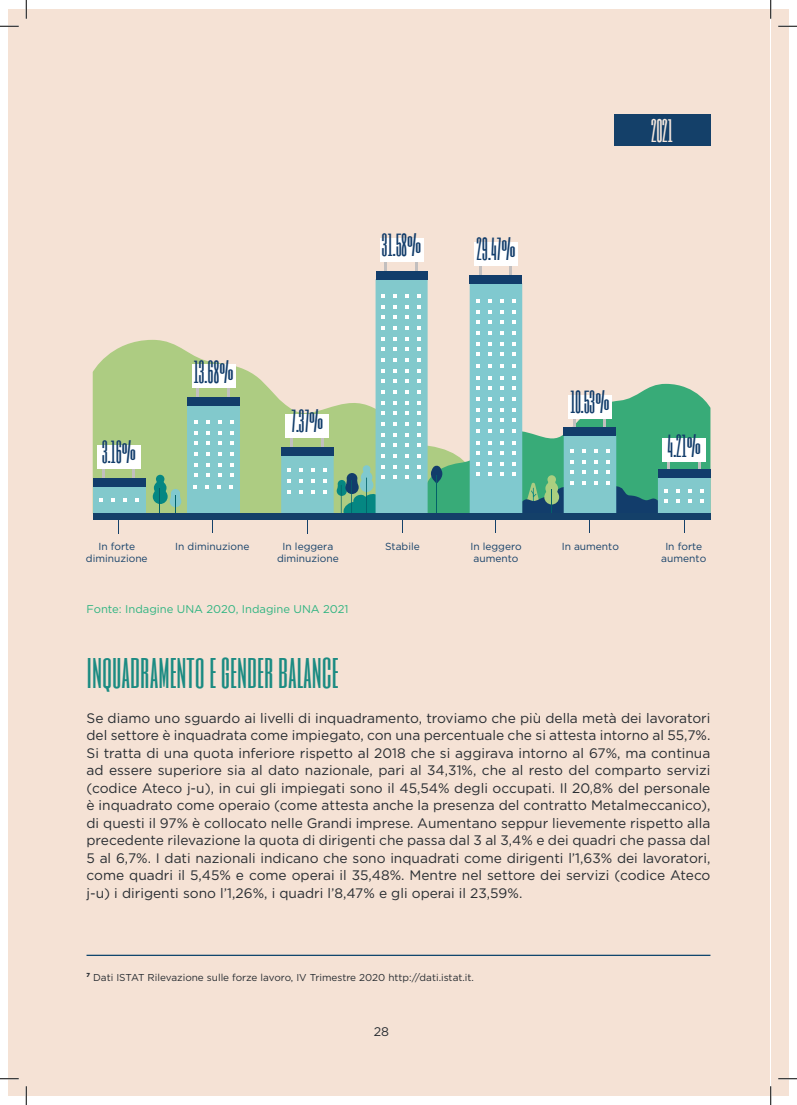
<style>
.page{position:relative;width:797px;height:1105px;background:#fff}
.page>*{position:absolute;margin:0;border:0;box-sizing:border-box;transform-origin:0 0}
.t1{font:40px "Six Caps";color:#1b8b82}
.t2{font:27px "Six Caps";color:#f5e8de}
.t3{font:26.5px "Six Caps";color:#123d6b}
.t4{font:13.75px/17.5px "Gotham";color:#282d32;text-align:justify}
.t5{font:12.5px "Gotham";color:#282d32}
.t6{font:11.25px "Gotham";color:#2fb481}
.t7{font:10.25px/12.2px "Gotham";color:#144069;text-align:center}
.t8{font:10px "Gotham";color:#282d32}
</style>
<div class="page">
<div style="left:9px;top:9px;width:761px;height:1087px;background:#f5e2d5"></div>
<div style="left:771px;top:9px;width:17px;height:1087px;background:#f5e2d5"></div>
<hr style="left:86px;top:955px;width:624px;height:1px;background:#0a436b">
<svg style="left:93px;top:340px;width:188px;height:173px;fill:#adcc82"></svg>
<svg style="left:442px;top:449px;width:27px;height:64px;background:#5ab482"></svg>
<div style="left:97px;top:445px;width:44px;height:24px;background:#fff"></div>
<svg style="left:102px;top:469px;width:2px;height:9px"></svg>
<svg style="left:133px;top:469px;width:2px;height:9px"></svg>
<div style="left:192px;top:364px;width:43px;height:24px;background:#fff"></div>
<svg style="left:197px;top:388px;width:2px;height:9px"></svg>
<svg style="left:227px;top:388px;width:2px;height:9px"></svg>
<div style="left:379px;top:238px;width:44px;height:24px;background:#fff"></div>
<svg style="left:385px;top:262px;width:2px;height:9px"></svg>
<svg style="left:415px;top:262px;width:2px;height:9px"></svg>
<div style="left:474px;top:242px;width:44px;height:24px;background:#fff"></div>
<svg style="left:479px;top:266px;width:2px;height:9px"></svg>
<svg style="left:509px;top:266px;width:3px;height:9px"></svg>
<div style="left:376px;top:271px;width:51px;height:8px;background:#123d6b"></div>
<div style="left:187px;top:405px;width:53px;height:109px;background:#82c9cc"></div>
<div style="left:187px;top:397px;width:53px;height:8px;background:#123d6b"></div>
<svg style="left:230px;top:420px;width:4px;height:4px"></svg>
<svg style="left:218px;top:420px;width:4px;height:4px"></svg>
<svg style="left:206px;top:420px;width:4px;height:4px"></svg>
<svg style="left:194px;top:420px;width:4px;height:4px"></svg>
<svg style="left:230px;top:431px;width:4px;height:4px"></svg>
<svg style="left:218px;top:431px;width:4px;height:4px"></svg>
<svg style="left:206px;top:431px;width:4px;height:4px"></svg>
<svg style="left:194px;top:431px;width:4px;height:4px"></svg>
<svg style="left:230px;top:442px;width:4px;height:3px"></svg>
<svg style="left:218px;top:442px;width:4px;height:3px"></svg>
<svg style="left:206px;top:442px;width:4px;height:3px"></svg>
<svg style="left:194px;top:442px;width:4px;height:3px"></svg>
<svg style="left:230px;top:452px;width:4px;height:4px"></svg>
<svg style="left:218px;top:452px;width:4px;height:4px"></svg>
<svg style="left:206px;top:452px;width:4px;height:4px"></svg>
<svg style="left:194px;top:452px;width:4px;height:4px"></svg>
<svg style="left:230px;top:463px;width:4px;height:3px"></svg>
<svg style="left:218px;top:463px;width:4px;height:3px"></svg>
<svg style="left:206px;top:463px;width:4px;height:3px"></svg>
<svg style="left:194px;top:463px;width:4px;height:3px"></svg>
<svg style="left:230px;top:474px;width:4px;height:3px"></svg>
<svg style="left:218px;top:474px;width:4px;height:3px"></svg>
<svg style="left:206px;top:474px;width:4px;height:3px"></svg>
<svg style="left:194px;top:474px;width:4px;height:3px"></svg>
<svg style="left:229px;top:485px;width:4px;height:3px"></svg>
<svg style="left:217px;top:485px;width:4px;height:3px"></svg>
<svg style="left:205px;top:485px;width:4px;height:3px"></svg>
<svg style="left:193px;top:485px;width:4px;height:3px"></svg>
<div style="left:469px;top:275px;width:53px;height:8px;background:#123d6b"></div>
<div style="left:93px;top:486px;width:52px;height:28px;background:#82c9cc"></div>
<div style="left:93px;top:478px;width:52px;height:8px;background:#123d6b"></div>
<svg style="left:135px;top:498px;width:4px;height:4px"></svg>
<svg style="left:123px;top:498px;width:4px;height:4px"></svg>
<svg style="left:111px;top:498px;width:4px;height:4px"></svg>
<svg style="left:99px;top:498px;width:4px;height:4px"></svg>
<svg style="left:153px;top:475px;width:28px;height:38px"></svg>
<div style="left:93px;top:513px;width:617px;height:7px;background:#144069"></div>
<svg style="left:118px;top:520px;width:1px;height:13px"></svg>
<svg style="left:212px;top:520px;width:1px;height:13px"></svg>
<svg style="left:281px;top:279px;width:161px;height:254px"></svg>
<svg style="left:469px;top:283px;width:241px;height:250px"></svg>
<div style="left:614px;top:115px;width:96px;height:31px;background:#144069"></div>
<svg style="left:0;top:25px;width:19px;height:2px"></svg>
<svg style="left:778px;top:25px;width:19px;height:2px"></svg>
<svg style="left:0;top:1078px;width:19px;height:1px"></svg>
<svg style="left:778px;top:1078px;width:19px;height:1px"></svg>
<svg style="left:25px;top:0;width:2px;height:19px"></svg>
<svg style="left:25px;top:1086px;width:2px;height:19px"></svg>
<svg style="left:770px;top:0;width:1px;height:19px"></svg>
<svg style="left:770px;top:1086px;width:1px;height:19px"></svg>
<h3 class="t3" style="left:194px;top:354px;width:41px">13.68%</h3>
<h3 class="t3" style="left:382px;top:227px;width:41px">31.58%</h3>
<h3 class="t3" style="left:476px;top:231px;width:40px">29.47%</h3>
<h2 class="t2" style="left:651px;top:112px;width:23px">2021</h2>
<h3 class="t3" style="left:570px;top:384px;width:40px">10.53%</h3>
<h3 class="t3" style="left:291px;top:403px;width:33px">7.37%</h3>
<h3 class="t3" style="left:102px;top:434px;width:35px">3.16%</h3>
<h3 class="t3" style="left:667px;top:427px;width:35px">4.21%</h3>
<p class="t7" style="left:86px;top:540px;width:63px">In forte diminuzione</p>
<p class="t7" style="left:175px;top:540px;width:76px">In diminuzione</p>
<p class="t7" style="left:277px;top:540px;width:63px">In leggera diminuzione</p>
<p class="t7" style="left:385px;top:540px;width:36px">Stabile</p>
<p class="t7" style="left:470px;top:540px;width:53px">In leggero aumento</p>
<p class="t7" style="left:561px;top:540px;width:59px">In aumento</p>
<p class="t7" style="left:661px;top:540px;width:46px">In forte aumento</p>
<p class="t6" style="left:86px;top:602px;width:264px">Fonte: Indagine UNA 2020, Indagine UNA 2021</p>
<p class="t1" style="left:86px;top:643px;width:254px">INQUADRAMENTO E GENDER BALANCE</p>
<p class="t4" style="left:86px;top:709px;width:625px">Se diamo uno sguardo ai livelli di inquadramento, troviamo che più della metà dei lavoratori del settore è inquadrata come impiegato, con una percentuale che si attesta intorno al 55,7%.<br>Si tratta di una quota inferiore rispetto al 2018 che si aggirava intorno al 67%, ma continua ad essere superiore sia al dato nazionale, pari al 34,31%, che al resto del comparto servizi (codice Ateco j-u), in cui gli impiegati sono il 45,54% degli occupati. Il 20,8% del personale è inquadrato come operaio (come attesta anche la presenza del contratto Metalmeccanico), di questi il 97% è collocato nelle Grandi imprese. Aumentano seppur lievemente rispetto alla precedente rilevazione la quota di dirigenti che passa dal 3 al 3,4% e dei quadri che passa dal 5 al 6,7%. I dati nazionali indicano che sono inquadrati come dirigenti l’1,63% dei lavoratori, come quadri il 5,45% e come operai il 35,48%. Mentre nel settore dei servizi (codice Ateco j-u) i dirigenti sono l’1,26%, i quadri l’8,47% e gli operai il 23,59%.</p>
<p class="t8" style="left:86px;top:970px;width:389px"><sup>7</sup> Dati ISTAT Rilevazione sulle forze lavoro, IV Trimestre 2020 http://dati.istat.it.</p>
<p class="t5" style="left:374px;top:1023px;width:17px">28</p>
</div>
